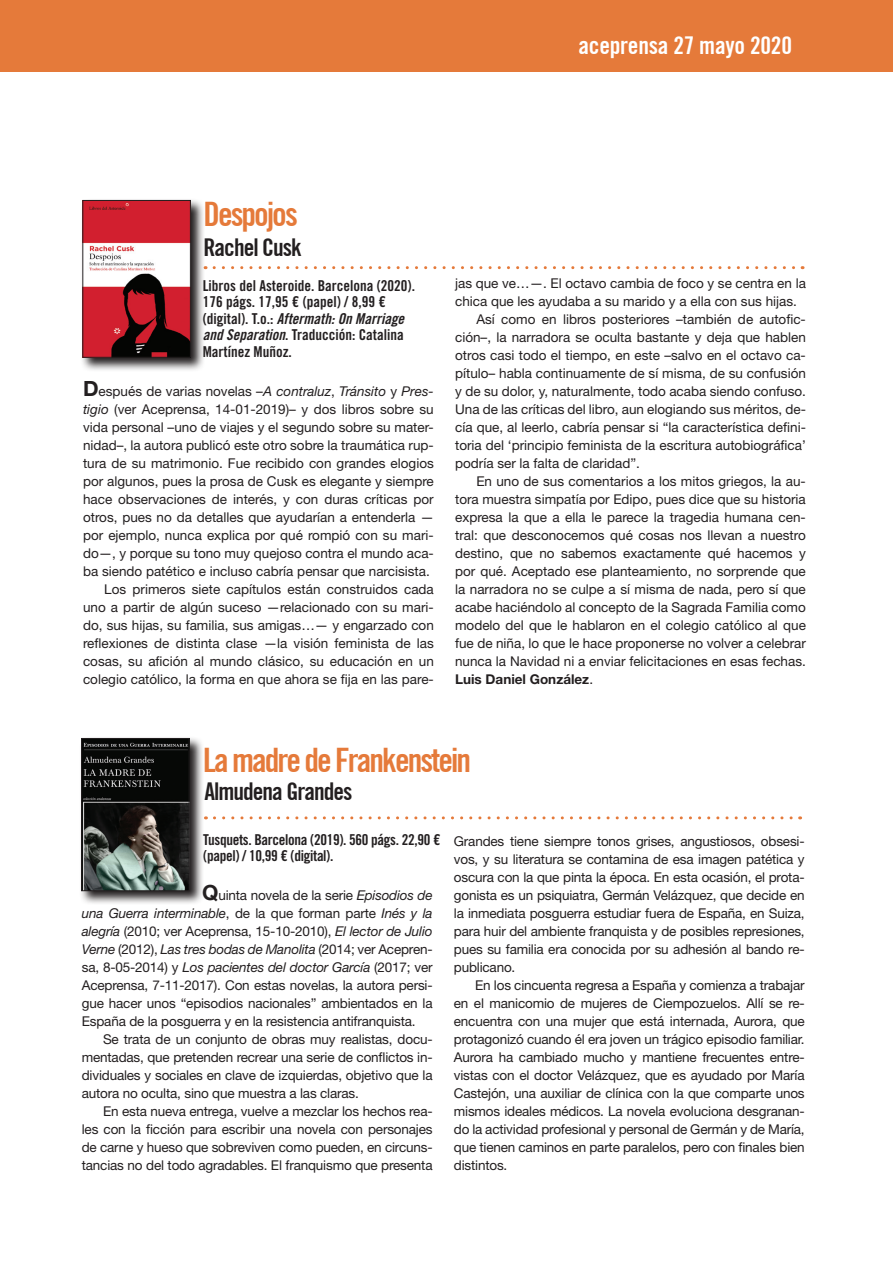
<style>
.page{position:relative;width:893px;height:1263px;background:#fff}
.page>*{position:absolute;margin:0;border:0;box-sizing:border-box;transform-origin:0 0}
.t1{font:33px "Trade Gothic Bold Cond Twenty";letter-spacing:-.06em;color:#e57a3a}
.t2{font:24px "Trade Gothic Bold Cond Twenty";letter-spacing:-.04em;color:#231f20}
.t3{font:24px "Trade Gothic Bold Cond Twenty";letter-spacing:-.01em;color:#fff}
.t4{font:15px/16.5px "Trade Gothic LT Std Bd Cn 20";color:#231f20}
.t5{font:15px/16.5px "Trade Gothic LT Std Bd Cn 20";letter-spacing:-.02em;color:#231f20}
.t6{font:15px "Trade Gothic LT Std Bd Cn 20 Obl";color:#231f20}
.t7{font:13.5px/18px "Helvetica Neue LT Std";color:#231f20;text-align:justify}
.t8{font:700 13.5px "Helvetica Neue LT Std";color:#231f20}
.s1{font-family:"Trade Gothic LT Std Bd Cn 20"}
.s2{font-family:"Trade Gothic LT Std Bd Cn 20 Obl"}
.s3{font-weight:700;font-size:21px}
.s4{font-style:italic}
.s5{font-weight:400}
</style>
<div class="page">
<div style="left:0;top:0;width:893px;height:72px;background:#e57a3a"></div>
<svg style="left:214px;top:816px;width:587px;height:3px"></svg>
<svg style="left:81px;top:737px;width:122px;height:167px;background:#9b999a"></svg>
<img style="left:83px;top:740px;width:105px;height:149px">
<div style="left:81px;top:738px;width:109px;height:153px;border:1px solid #231f20"></div>
<svg style="left:214px;top:266px;width:589px;height:3px"></svg>
<svg style="left:82px;top:199px;width:123px;height:171px;background:#9e9c9c"></svg>
<img style="left:84px;top:202px;width:105px;height:154px">
<div style="left:82px;top:200px;width:109px;height:158px;border:1px solid #231f20"></div>
<h2 class="t3" style="left:578px;top:31px;width:215px">aceprensa 27 mayo 2020</h2>
<h1 class="t1" style="left:204px;top:194px;width:96px">Despojos</h1>
<h2 class="t2" style="left:204px;top:232px;width:100px">Rachel Cusk</h2>
<p class="t4" style="left:203px;top:277px;width:214px">Libros del Asteroide. Barcelona (2020).<br>176 págs. 17,95 € (papel) / 8,99 €</p>
<p class="t6" style="left:203px;top:309px;width:203px"><span class="s1">(digital). T.o.:</span> Aftermath: On Marriage</p>
<p class="t4" style="left:203px;top:327px;width:202px"><span class="s2">and Separation</span>. Traducción: Catalina<br>Martínez Muñoz.</p>
<p class="t7" style="left:83px;top:382px;width:352px;text-align:right"><span class="s3">D</span>espués de varias novelas –<span class="s4">A contraluz</span>, <span class="s4">Tránsito</span> y <span class="s4">Pres&shy;tigio</span> (ver Aceprensa, 14-01-2019)– y dos libros sobre su vida personal –uno de viajes y el segundo sobre su mater&shy;nidad–, la autora publicó este otro sobre la traumática rup&shy;tura de su matrimonio. Fue recibido con grandes elogios por algunos, pues la prosa de Cusk es elegante y siempre hace observaciones de interés, y con duras críticas por otros, pues no da detalles que ayudarían a entenderla — por ejemplo, nunca explica por qué rompió con su mari&shy;do—, y porque su tono muy quejoso contra el mundo aca&shy;ba siendo patético e incluso cabría pensar que narcisista.<br>Los primeros siete capítulos están construidos cada uno a partir de algún suceso —relacionado con su mari&shy;do, sus hijas, su familia, sus amigas…— y engarzado con reflexiones de distinta clase —la visión feminista de las cosas, su afición al mundo clásico, su educación en un colegio católico, la forma en que ahora se fija en las pare-</p>
<p class="t7" style="left:455px;top:274px;width:352px">jas que ve…—. El octavo cambia de foco y se centra en la</p>
<p class="t7" style="left:455px;top:292px;width:343px">chica que les ayudaba a su marido y a ella con sus hijas.</p>
<p class="t7" style="left:476px;top:310px;width:331px">Así como en libros posteriores –también de autofic-</p>
<p class="t7" style="left:455px;top:328px;width:352px">ción–, la narradora se oculta bastante y deja que hablen</p>
<p class="t7" style="left:455px;top:346px;width:352px">otros casi todo el tiempo, en este –salvo en el octavo ca-</p>
<p class="t7" style="left:455px;top:364px;width:352px">pítulo– habla continuamente de sí misma, de su confusión</p>
<p class="t7" style="left:455px;top:382px;width:352px">y de su dolor, y, naturalmente, todo acaba siendo confuso.</p>
<p class="t7" style="left:455px;top:400px;width:352px">Una de las críticas del libro, aun elogiando sus méritos, de-</p>
<p class="t7" style="left:455px;top:418px;width:352px">cía que, al leerlo, cabría pensar si “la característica defini-</p>
<p class="t7" style="left:455px;top:436px;width:352px">toria del ‘principio feminista de la escritura autobiográfica’</p>
<p class="t7" style="left:455px;top:454px;width:186px">podría ser la falta de claridad”.</p>
<p class="t7" style="left:476px;top:472px;width:331px">En uno de sus comentarios a los mitos griegos, la au-</p>
<p class="t7" style="left:455px;top:490px;width:352px">tora muestra simpatía por Edipo, pues dice que su historia</p>
<p class="t7" style="left:455px;top:508px;width:352px">expresa la que a ella le parece la tragedia humana cen-</p>
<p class="t7" style="left:455px;top:526px;width:352px">tral: que desconocemos qué cosas nos llevan a nuestro</p>
<p class="t7" style="left:455px;top:544px;width:352px">destino, que no sabemos exactamente qué hacemos y</p>
<p class="t7" style="left:455px;top:562px;width:352px">por qué. Aceptado ese planteamiento, no sorprende que</p>
<p class="t7" style="left:455px;top:580px;width:352px">la narradora no se culpe a sí misma de nada, pero sí que</p>
<p class="t7" style="left:455px;top:598px;width:352px">acabe haciéndolo al concepto de la Sagrada Familia como</p>
<p class="t7" style="left:455px;top:616px;width:352px">modelo del que le hablaron en el colegio católico al que</p>
<p class="t7" style="left:455px;top:634px;width:352px">fue de niña, lo que le hace proponerse no volver a celebrar</p>
<p class="t7" style="left:455px;top:652px;width:352px">nunca la Navidad ni a enviar felicitaciones en esas fechas.</p>
<p class="t8" style="left:455px;top:671px;width:139px">Luis Daniel González<span class="s5">.</span></p>
<h1 class="t1" style="left:203px;top:740px;width:269px">La madre de Frankenstein</h1>
<h2 class="t2" style="left:204px;top:776px;width:150px">Almudena Grandes</h2>
<p class="t5" style="left:203px;top:831px;width:239px">Tusquets. Barcelona (2019). 560 págs. 22,90 € (papel) / 10,99 € (digital).</p>
<p class="t7" style="left:82px;top:886px;width:352px;text-indent:120px"><span class="s3">Q</span>uinta novela de la serie <span class="s4">Episodios de una Guerra interminable</span>, de la que forman parte <span class="s4">Inés y la alegría</span> (2010; ver Aceprensa, 15-10-2010), <span class="s4">El lector de Julio Verne</span> (2012), <span class="s4">Las tres bodas de Manolita</span> (2014; ver Acepren&shy;sa, 8-05-2014) y <span class="s4">Los pacientes del doctor García</span> (2017; ver Aceprensa, 7-11-2017). Con estas novelas, la autora persi&shy;gue hacer unos “episodios nacionales” ambientados en la España de la posguerra y en la resistencia antifranquista.</p>
<p class="t7" style="left:82px;top:1030px;width:352px;text-indent:21px">Se trata de un conjunto de obras muy realistas, docu&shy;mentadas, que pretenden recrear una serie de conflictos in&shy;dividuales y sociales en clave de izquierdas, objetivo que la autora no oculta, sino que muestra a las claras.</p>
<p class="t7" style="left:82px;top:1102px;width:352px;text-indent:21px">En esta nueva entrega, vuelve a mezclar los hechos rea&shy;les con la ficción para escribir una novela con personajes de carne y hueso que sobreviven como pueden, en circuns&shy;tancias no del todo agradables. El franquismo que presenta</p>
<p class="t7" style="left:454px;top:832px;width:352px">Grandes tiene siempre tonos grises, angustiosos, obsesi&shy;vos, y su literatura se contamina de esa imagen patética y oscura con la que pinta la época. En esta ocasión, el prota&shy;gonista es un psiquiatra, Germán Velázquez, que decide en la inmediata posguerra estudiar fuera de España, en Suiza, para huir del ambiente franquista y de posibles represiones, pues su familia era conocida por su adhesión al bando re&shy;publicano.</p>
<p class="t7" style="left:454px;top:976px;width:352px;text-indent:21px">En los cincuenta regresa a España y comienza a trabajar en el manicomio de mujeres de Ciempozuelos. Allí se re&shy;encuentra con una mujer que está internada, Aurora, que protagonizó cuando él era joven un trágico episodio familiar.<br>Aurora ha cambiado mucho y mantiene frecuentes entre&shy;vistas con el doctor Velázquez, que es ayudado por María Castejón, una auxiliar de clínica con la que comparte unos mismos ideales médicos. La novela evoluciona desgranan&shy;do la actividad profesional y personal de Germán y de María, que tienen caminos en parte paralelos, pero con finales bien distintos.</p>
</div>
